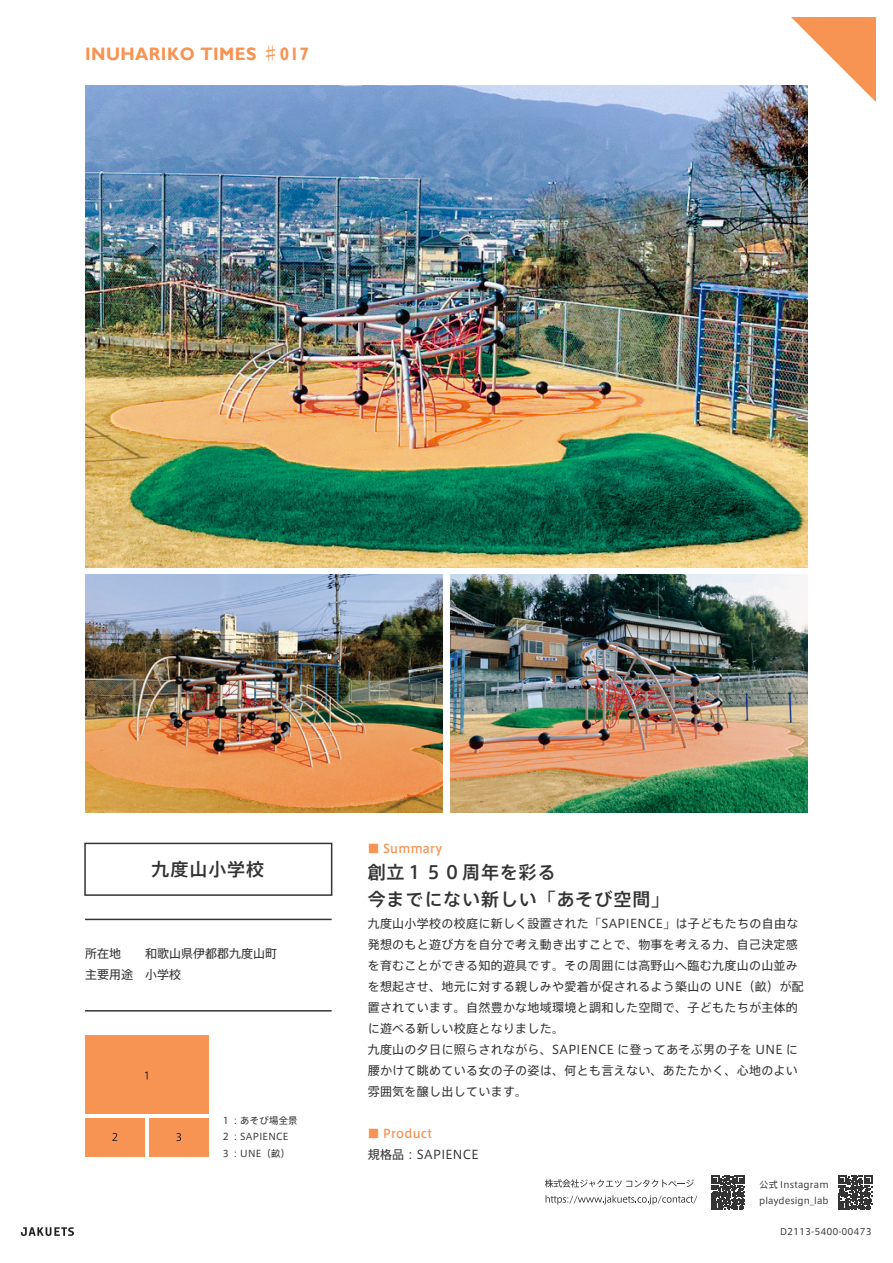
<style>
.page{position:relative;width:893px;height:1263px;background:#fff}
.page>*{position:absolute;margin:0;border:0;box-sizing:border-box;transform-origin:0 0}
.t1{font:500 18px/27px "Axis Std";letter-spacing:.05em;color:#343434}
.t2{font:700 18px "Gill Sans";letter-spacing:.025em;color:#f79353;scale:.95 1}
.t3{font:12px/21px "Axis Std";letter-spacing:.025em;color:#343434}
.t4{font:12px/21px "Axis Std";color:#343434}
.t5{font:500 12px "Axis Std";letter-spacing:.025em;color:#f79353}
.t6{font:9.3px/16.4px "Axis Std";letter-spacing:.025em;color:#343434}
.t7{font:9px "Axis Std";letter-spacing:-.005em;color:#343434}
.t8{font:9px "Axis Std";letter-spacing:.02em;color:#343434}
.s1{font-family:"Koz Go Pr 6 N";font-weight:400}
</style>
<div class="page">
<svg style="left:791px;top:17px;width:85px;height:85px"></svg>
<div style="left:84px;top:843px;width:248px;height:53px;border:2px solid #343434"></div>
<hr style="left:85px;top:919px;width:247px;height:1px;background:#343434">
<hr style="left:85px;top:1010px;width:247px;height:1px;background:#343434">
<img style="left:85px;top:575px;width:357px;height:238px">
<img style="left:451px;top:575px;width:357px;height:238px">
<img style="left:85px;top:85px;width:723px;height:482px">
<svg style="left:21px;top:1227px;width:53px;height:9px"></svg>
<svg style="left:838px;top:1176px;width:34px;height:34px"></svg>
<svg style="left:711px;top:1176px;width:34px;height:34px"></svg>
<svg style="left:545px;top:1179px;width:149px;height:8px"></svg>
<svg style="left:546px;top:1195px;width:151px;height:10px"></svg>
<div style="left:85px;top:1035px;width:124px;height:79px;background:#f79353"></div>
<svg style="left:145px;top:1071px;width:3px;height:8px"></svg>
<div style="left:85px;top:1118px;width:60px;height:39px;background:#f79353"></div>
<div style="left:149px;top:1118px;width:60px;height:39px;background:#f79353"></div>
<svg style="left:112px;top:1133px;width:5px;height:8px"></svg>
<svg style="left:176px;top:1133px;width:5px;height:8px"></svg>
<h1 class="t2" style="left:85px;top:43px;width:237px">INUHARIKO TIMES <span class="s1">♯</span>017</h1>
<h1 class="t1" style="left:152px;top:854px;width:114px">九度山小学校</h1>
<p class="t4" style="left:85px;top:943px;width:193px">所在地　　和歌山県伊都郡九度山町主要用途　小学校</p>
<p class="t6" style="left:221px;top:1112px;width:78px">１：あそび場全景<br>２：SAPIENCE<br>３：UNE（畝）</p>
<p class="t5" style="left:368px;top:839px;width:76px">■ Summary</p>
<h1 class="t1" style="left:368px;top:858px;width:303px">創立１５０周年を彩る<br>今までにない新しい「あそび空間」</h1>
<p class="t3" style="left:368px;top:912px;width:437px">九度山小学校の校庭に新しく設置された「SAPIENCE」は子どもたちの自由な発想のもと遊び方を自分で考え動き出すことで、物事を考える力、自己決定感を育むことができる知的遊具です。その周囲には高野山へ臨む九度山の山並みを想起させ、地元に対する親しみや愛着が促されるよう築山の UNE（畝）が配置されています。自然豊かな地域環境と調和した空間で、子どもたちが主体的に遊べる新しい校庭となりました。<br>九度山の夕日に照らされながら、SAPIENCE に登ってあそぶ男の子を UNE に腰かけて眺めている女の子の姿は、何とも言えない、あたたかく、心地のよい雰囲気を醸し出しています。</p>
<p class="t5" style="left:368px;top:1124px;width:66px">■ Product</p>
<p class="t3" style="left:368px;top:1143px;width:112px">規格品：SAPIENCE</p>
<p class="t8" style="left:760px;top:1177px;width:71px">公式 Instagram</p>
<p class="t7" style="left:759px;top:1193px;width:71px">playdesign_lab</p>
<p class="t7" style="left:780px;top:1225px;width:93px">D2113-5400-00473</p>
</div>
